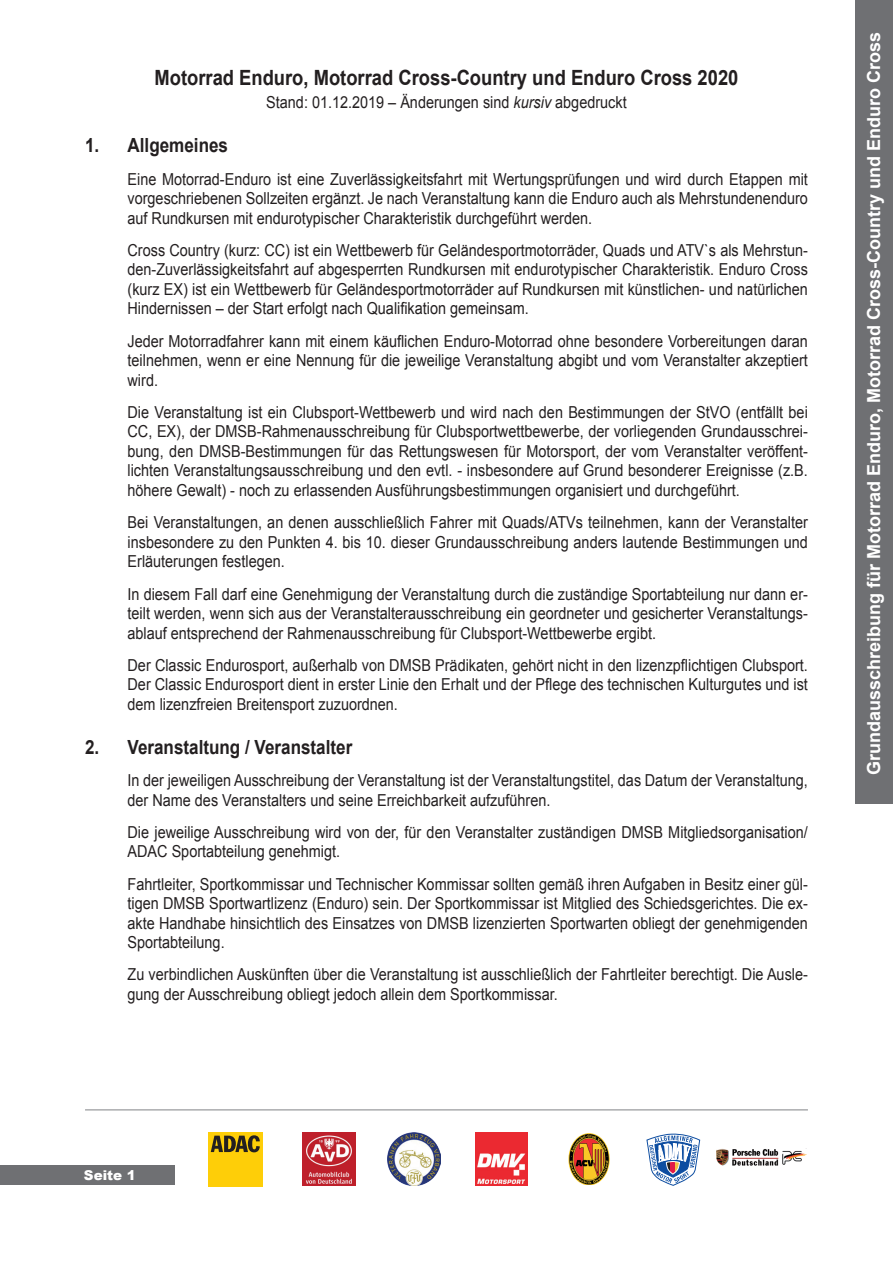
<style>
.page{position:relative;width:893px;height:1263px;background:#fff}
.page>*{position:absolute;margin:0;border:0;box-sizing:border-box;transform-origin:0 0}
.t1{font:700 21px "Arial";color:#231f20;scale:.88 1}
.t2{font:700 19.5px "Arial";color:#231f20;scale:.88 1}
.t3{font:700 18px "Arial";color:#fff}
.t4{font:16.5px/19.5px "Arial";color:#231f20;text-align:justify;scale:.88 1}
.t5{font:900 13.5px "Arial";color:#fff}
.s1{font-style:italic}
</style>
<div class="page">
<div style="left:0;top:1165px;width:174px;height:20px;background:#6f7073"></div>
<div style="left:856px;top:0;width:37px;height:804px;background:#6f7073"></div>
<hr style="left:85px;top:1109px;width:723px;height:1px;background:#808285">
<div style="left:208px;top:1133px;width:54px;height:54px;background:#fece08"></div>
<svg style="left:211px;top:1135px;width:49px;height:17px"></svg>
<img style="left:302px;top:1132px;width:53px;height:54px">
<img style="left:475px;top:1133px;width:53px;height:52px">
<img style="left:388px;top:1132px;width:52px;height:53px">
<img style="left:568px;top:1133px;width:42px;height:51px">
<svg style="left:646px;top:1134px;width:54px;height:52px"></svg>
<img style="left:716px;top:1148px;width:91px;height:18px">
<p class="t1" style="left:154px;top:64px;width:665px">Motorrad Enduro, Motorrad Cross-Country und Enduro Cross 2020</p>
<p class="t4" style="left:266px;top:93px;width:411px">Stand: 01.12.2019 – Änderungen sind <span class="s1">kursiv</span> abgedruckt</p>
<p class="t2" style="left:85px;top:133px;width:164px">1. Allgemeines</p>
<p class="t4" style="left:128px;top:169px;width:775px">Eine Motorrad-Enduro ist eine Zuverlässigkeitsfahrt mit Wertungsprüfungen und wird durch Etappen mit vorgeschriebenen Sollzeiten ergänzt. Je nach Veranstaltung kann die Enduro auch als Mehrstundenenduro auf Rundkursen mit endurotypischer Charakteristik durchgeführt werden.</p>
<p class="t4" style="left:128px;top:241px;width:775px">Cross Country (kurz: CC) ist ein Wettbewerb für Geländesportmotorräder, Quads und ATV`s als Mehrstun&shy;den-Zuverlässigkeitsfahrt auf abgesperrten Rundkursen mit endurotypischer Charakteristik. Enduro Cross (kurz EX) ist ein Wettbewerb für Geländesportmotorräder auf Rundkursen mit künstlichen- und natürlichen Hindernissen – der Start erfolgt nach Qualifikation gemeinsam.</p>
<p class="t4" style="left:128px;top:331px;width:775px">Jeder Motorradfahrer kann mit einem käuflichen Enduro-Motorrad ohne besondere Vorbereitungen daran teilnehmen, wenn er eine Nennung für die jeweilige Veranstaltung abgibt und vom Veranstalter akzeptiert wird.</p>
<p class="t4" style="left:128px;top:403px;width:775px">Die Veranstaltung ist ein Clubsport-Wettbewerb und wird nach den Bestimmungen der StVO (entfällt bei CC, EX), der DMSB-Rahmenausschreibung für Clubsportwettbewerbe, der vorliegenden Grundausschrei&shy;bung, den DMSB-Bestimmungen für das Rettungswesen für Motorsport, der vom Veranstalter veröffent&shy;lichten Veranstaltungsausschreibung und den evtl. - insbesondere auf Grund besonderer Ereignisse (z.B. höhere Gewalt) - noch zu erlassenden Ausführungsbestimmungen organisiert und durchgeführt.</p>
<p class="t4" style="left:128px;top:513px;width:775px">Bei Veranstaltungen, an denen ausschließlich Fahrer mit Quads/ATVs teilnehmen, kann der Veranstalter insbesondere zu den Punkten 4. bis 10. dieser Grundausschreibung anders lautende Bestimmungen und Erläuterungen festlegen.</p>
<p class="t4" style="left:128px;top:584px;width:775px">In diesem Fall darf eine Genehmigung der Veranstaltung durch die zuständige Sportabteilung nur dann er&shy;teilt werden, wenn sich aus der Veranstalterausschreibung ein geordneter und gesicherter Veranstaltungs&shy;ablauf entsprechend der Rahmenausschreibung für Clubsport-Wettbewerbe ergibt.</p>
<p class="t4" style="left:128px;top:655px;width:775px">Der Classic Endurosport, außerhalb von DMSB Prädikaten, gehört nicht in den lizenzpflichtigen Clubsport.<br>Der Classic Endurosport dient in erster Linie den Erhalt und der Pflege des technischen Kulturgutes und ist dem lizenzfreien Breitensport zuzuordnen.</p>
<p class="t2" style="left:85px;top:734px;width:305px">2. Veranstaltung / Veranstalter</p>
<p class="t4" style="left:128px;top:771px;width:775px">In der jeweiligen Ausschreibung der Veranstaltung ist der Veranstaltungstitel, das Datum der Veranstaltung, der Name des Veranstalters und seine Erreichbarkeit aufzuführen.</p>
<p class="t4" style="left:128px;top:822px;width:775px">Die jeweilige Ausschreibung wird von der, für den Veranstalter zuständigen DMSB Mitgliedsorganisation/<br>ADAC Sportabteilung genehmigt.</p>
<p class="t4" style="left:128px;top:874px;width:775px">Fahrtleiter, Sportkommissar und Technischer Kommissar sollten gemäß ihren Aufgaben in Besitz einer gül&shy;tigen DMSB Sportwartlizenz (Enduro) sein. Der Sportkommissar ist Mitglied des Schiedsgerichtes. Die ex&shy;akte Handhabe hinsichtlich des Einsatzes von DMSB lizenzierten Sportwarten obliegt der genehmigenden Sportabteilung.</p>
<p class="t4" style="left:128px;top:965px;width:775px">Zu verbindlichen Auskünften über die Veranstaltung ist ausschließlich der Fahrtleiter berechtigt. Die Ausle&shy;gung der Ausschreibung obliegt jedoch allein dem Sportkommissar.</p>
<p class="t3" style="left:862px;top:775px;width:745px;rotate:-90deg">Grundausschreibung für Motorrad Enduro, Motorrad Cross-Country und Enduro Cross</p>
<p class="t5" style="left:84px;top:1165px;width:53px">Seite 1</p>
</div>
